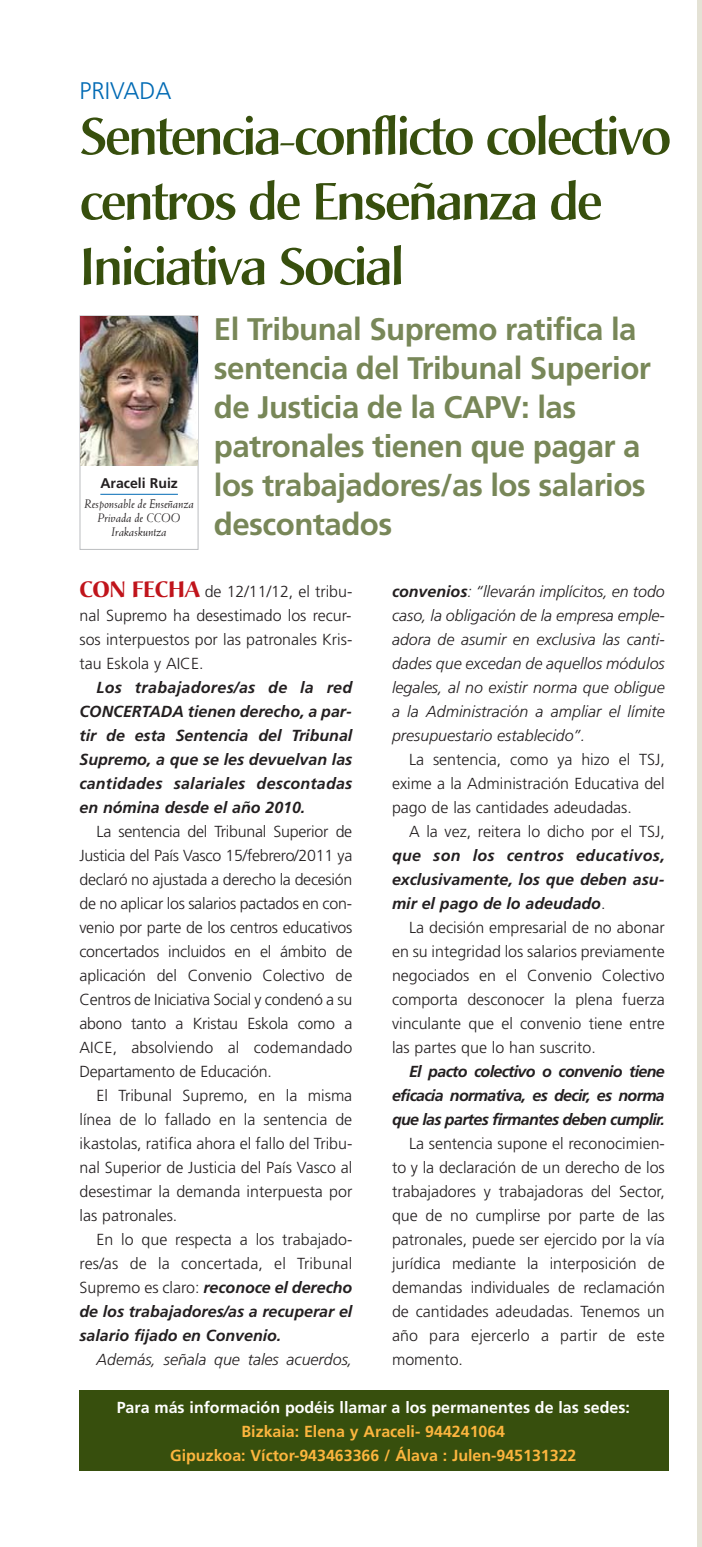
<style>
.page{position:relative;width:702px;height:1547px;background:#fff}
.page>*{position:absolute;margin:0;border:0;box-sizing:border-box;transform-origin:0 0}
.t1{font:500 51.2px/65px "Christiana";letter-spacing:-.045em;color:#374f0d}
.t2{font:700 31.2px/39px "Frutiger";letter-spacing:-.015em;color:#788758}
.t3{font:300 24px "Frutiger";color:#006ab4}
.t4{font:300 16px/24px "Frutiger";color:#231f20;text-align:justify}
.t5{font:italic 700 16px/24px "Frutiger";color:#231f20;text-align:justify}
.t6{font:italic 300 16px/24px "Frutiger";color:#231f20;text-align:justify}
.t7{font:700 16px/24px "Frutiger";color:#fcb53e;text-align:center}
.t8{font:700 16px "Frutiger";color:#fff}
.t9{font:700 14px "Frutiger";color:#231f20}
.t10{font:italic 12.4px/14px "Weiss";color:#231f20;text-align:center}
.s1{font-size:38.4px}
.s2{font-family:"Christiana";font-weight:700;font-size:22px;color:#c0141b}
.s3{font-weight:700;font-style:italic}
.s4{font-weight:700}
.s5{font-weight:300;font-style:normal}
</style>
<div class="page">
<div style="left:697px;top:0;width:5px;height:1546px;background:#e4e2d5"></div>
<div style="left:79px;top:315px;width:120px;height:235px;border:1px solid #bbbdc0"></div>
<hr style="left:100px;top:494px;width:78px;height:1px;background:#006ab4">
<img style="left:81px;top:316px;width:117px;height:149px">
<div style="left:79px;top:1390px;width:590px;height:80px;background:#374f0d"></div>
<h3 class="t3" style="left:79px;top:81px;width:94px">PRIVADA</h3>
<h1 class="t1" style="left:79px;top:109px;width:594px">Sentencia<span class="s1">-</span>conflicto colectivo centros de Enseñanza de<br>Iniciativa Social</h1>
<h2 class="t2" style="left:214px;top:312px;width:439px">El Tribunal Supremo ratifica la sentencia del Tribunal Superior de Justicia de la CAPV: las patronales tienen que pagar a los trabajadores/as los salarios descontados</h2>
<p class="t9" style="left:100px;top:477px;width:79px">Araceli Ruiz</p>
<p class="t10" style="left:84px;top:497px;width:111px">Responsable de Enseñanza<br>Privada de CCOO<br>Irakaskuntza</p>
<p class="t4" style="left:79px;top:580px;width:274px"><span class="s2">CON FECHA</span> de 12/11/12, el tribu&shy;nal Supremo ha desestimado los recur&shy;sos interpuestos por las patronales Kris&shy;tau Eskola y AICE.</p>
<p class="t5" style="left:79px;top:676px;width:274px;text-indent:17px">Los trabajadores/as de la red CONCERTADA tienen derecho, a par&shy;tir de esta Sentencia del Tribunal Supremo, a que se les devuelvan las cantidades salariales descontadas en nómina desde el año 2010.</p>
<p class="t4" style="left:79px;top:820px;width:274px;text-indent:17px">La sentencia del Tribunal Superior de Justicia del País Vasco 15/febrero/2011 ya declaró no ajustada a derecho la decesión de no aplicar los salarios pactados en con&shy;venio por parte de los centros educativos concertados incluidos en el ámbito de aplicación del Convenio Colectivo de Centros de Iniciativa Social y condenó a su abono tanto a Kristau Eskola como a AICE, absolviendo al codemandado Departamento de Educación.</p>
<p class="t4" style="left:79px;top:1084px;width:274px;text-indent:17px">El Tribunal Supremo, en la misma línea de lo fallado en la sentencia de ikastolas, ratifica ahora el fallo del Tribu&shy;nal Superior de Justicia del País Vasco al desestimar la demanda interpuesta por las patronales.</p>
<p class="t4" style="left:79px;top:1228px;width:274px;text-indent:17px">En lo que respecta a los trabajado&shy;res/as de la concertada, el Tribunal Supremo es claro: <span class="s3">reconoce el derecho de los trabajadores/as a recuperar el salario fijado en Convenio.</span></p>
<p class="t6" style="left:96px;top:1348px;width:257px">Además, señala que tales acuerdos,</p>
<p class="t6" style="left:392px;top:580px;width:274px"><span class="s4">convenios</span>: “llevarán implícitos, en todo caso, la obligación de la empresa emple&shy;adora de asumir en exclusiva las canti&shy;dades que excedan de aquellos módulos legales, al no existir norma que obligue a la Administración a ampliar el límite presupuestario establecido”.</p>
<p class="t4" style="left:392px;top:748px;width:274px;text-indent:17px">La sentencia, como ya hizo el TSJ, exime a la Administración Educativa del pago de las cantidades adeudadas.</p>
<p class="t4" style="left:409px;top:820px;width:257px">A la vez, reitera lo dicho por el TSJ,</p>
<p class="t5" style="left:392px;top:844px;width:274px">que son los centros educativos, exclusivamente, los que deben asu&shy;mir el pago de lo adeudado<span class="s5">.</span></p>
<p class="t4" style="left:392px;top:916px;width:274px;text-indent:17px">La decisión empresarial de no abonar en su integridad los salarios previamente negociados en el Convenio Colectivo comporta desconocer la plena fuerza vinculante que el convenio tiene entre las partes que lo han suscrito.</p>
<p class="t5" style="left:392px;top:1060px;width:274px;text-indent:17px">El pacto colectivo o convenio tiene eficacia normativa, es decir, es norma que las partes firmantes deben cumplir.</p>
<p class="t4" style="left:392px;top:1132px;width:274px;text-indent:17px">La sentencia supone el reconocimien&shy;to y la declaración de un derecho de los trabajadores y trabajadoras del Sector, que de no cumplirse por parte de las patronales, puede ser ejercido por la vía jurídica mediante la interposición de demandas individuales de reclamación de cantidades adeudadas. Tenemos un año para ejercerlo a partir de este momento.</p>
<p class="t8" style="left:117px;top:1400px;width:515px">Para más información podéis llamar a los permanentes de las sedes:</p>
<p class="t7" style="left:170px;top:1420px;width:408px">Bizkaia: Elena y Araceli- 944241064<br>Gipuzkoa: Víctor-943463366 / Álava : Julen-945131322</p>
</div>
